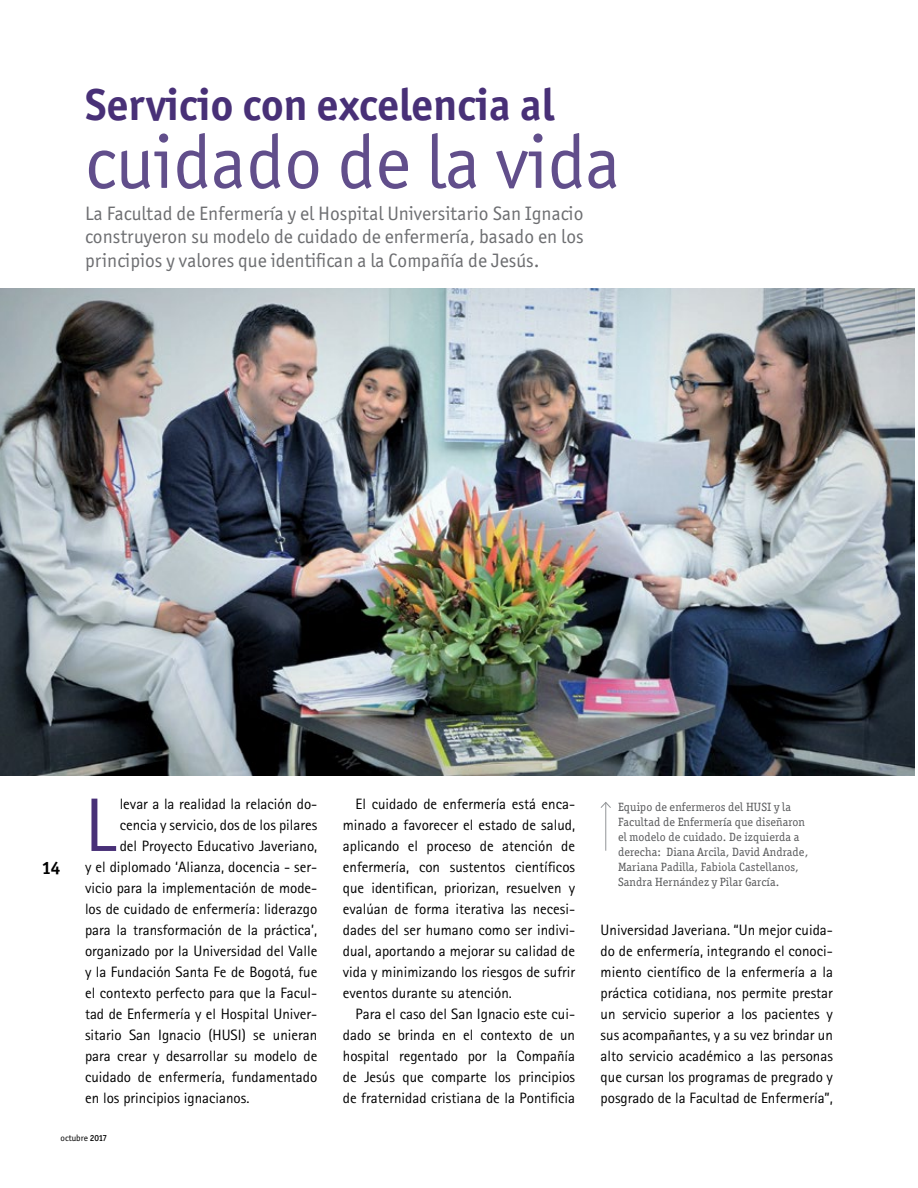
<style>
.page{position:relative;width:918px;height:1188px;background:#fff}
.page>*{position:absolute;margin:0;border:0;box-sizing:border-box;transform-origin:0 0}
.t1{font:75.9px "AT Rotis Sans Serif";color:#483077}
.t2{font:75.75px "Officina Sans ITC";color:#614e8b}
.t3{font:700 45px "Officina Sans ITC";color:#483077}
.t4{font:19.5px/23.4px "Officina Sans ITC";color:#6d6e71;text-align:justify}
.t5{font:700 18px "Officina Sans ITC";color:#000}
.t6{font:15px/21px "AT Rotis Sans Serif";color:#000;text-align:justify}
.t7{font:12px/15px "Officina Ser ITC";letter-spacing:.01em;color:#58595b}
.t8{font:9px "Officina Sans ITC";color:#000}
.s1{font-weight:500}
</style>
<div class="page">
<hr style="left:605px;top:802px;width:1px;height:49px;background:#939598">
<svg style="left:600px;top:802px;width:11px;height:7px"></svg>
<img style="left:0;top:288px;width:915px;height:488px">
<h3 class="t3" style="left:85px;top:77px;width:471px">Servicio con excelencia al</h3>
<h2 class="t2" style="left:85px;top:119px;width:537px">cuidado de la vida</h2>
<h3 class="t4" style="left:85px;top:202px;width:500px">La Facultad de Enfermería y el Hospital Universitario San Ignacio construyeron su modelo de cuidado de enfermería, basado en los principios y valores que identifican a la Compañía de Jesús.</h3>
<p class="t5" style="left:42px;top:857px;width:20px">14</p>
<h1 class="t1" style="left:85px;top:781px;width:32px">L</h1>
<p class="t6" style="left:120px;top:793px;width:199px">levar a la realidad la relación do-</p>
<p class="t6" style="left:120px;top:814px;width:199px">cencia y servicio, dos de los pilares</p>
<p class="t6" style="left:120px;top:835px;width:199px">del Proyecto Educativo Javeriano,</p>
<p class="t6" style="left:85px;top:856px;width:234px">y el diplomado ‘Alianza, docencia - ser-</p>
<p class="t6" style="left:85px;top:877px;width:234px">vicio para la implementación de mode-</p>
<p class="t6" style="left:85px;top:898px;width:234px">los de cuidado de enfermería: liderazgo</p>
<p class="t6" style="left:85px;top:919px;width:234px">para la transformación de la práctica’,</p>
<p class="t6" style="left:85px;top:940px;width:234px">organizado por la Universidad del Valle</p>
<p class="t6" style="left:85px;top:961px;width:234px">y la Fundación Santa Fe de Bogotá, fue</p>
<p class="t6" style="left:85px;top:982px;width:234px">el contexto perfecto para que la Facul-</p>
<p class="t6" style="left:85px;top:1003px;width:234px">tad de Enfermería y el Hospital Univer-</p>
<p class="t6" style="left:85px;top:1024px;width:234px">sitario San Ignacio (HUSI) se unieran</p>
<p class="t6" style="left:85px;top:1045px;width:234px">para crear y desarrollar su modelo de</p>
<p class="t6" style="left:85px;top:1066px;width:234px">cuidado de enfermería, fundamentado</p>
<p class="t6" style="left:85px;top:1087px;width:166px">en los principios ignacianos.</p>
<p class="t6" style="left:343px;top:793px;width:234px;text-indent:13px">El cuidado de enfermería está enca&shy;minado a favorecer el estado de salud, aplicando el proceso de atención de enfermería, con sustentos científicos que identifican, priorizan, resuelven y evalúan de forma iterativa las necesi&shy;dades del ser humano como ser indivi&shy;dual, aportando a mejorar su calidad de vida y minimizando los riesgos de sufrir eventos durante su atención.</p>
<p class="t6" style="left:343px;top:1003px;width:234px;text-indent:13px">Para el caso del San Ignacio este cui&shy;dado se brinda en el contexto de un hospital regentado por la Compañía de Jesús que comparte los principios de fraternidad cristiana de la Pontificia</p>
<p class="t7" style="left:618px;top:800px;width:192px">Equipo de enfermeros del HUSI y la Facultad de Enfermería que diseñaron el modelo de cuidado. De izquierda a derecha: Diana Arcila, David Andrade, Mariana Padilla, Fabiola Castellanos, Sandra Hernández y Pilar García.</p>
<p class="t6" style="left:601px;top:919px;width:234px">Universidad Javeriana. “Un mejor cuida&shy;do de enfermería, integrando el conoci&shy;miento científico de la enfermería a la práctica cotidiana, nos permite prestar un servicio superior a los pacientes y sus acompañantes, y a su vez brindar un alto servicio académico a las personas que cursan los programas de pregrado y posgrado de la Facultad de Enfermería”,</p>
<p class="t8" style="left:61px;top:1133px;width:48px">octubre <span class="s1">2017</span></p>
</div>
